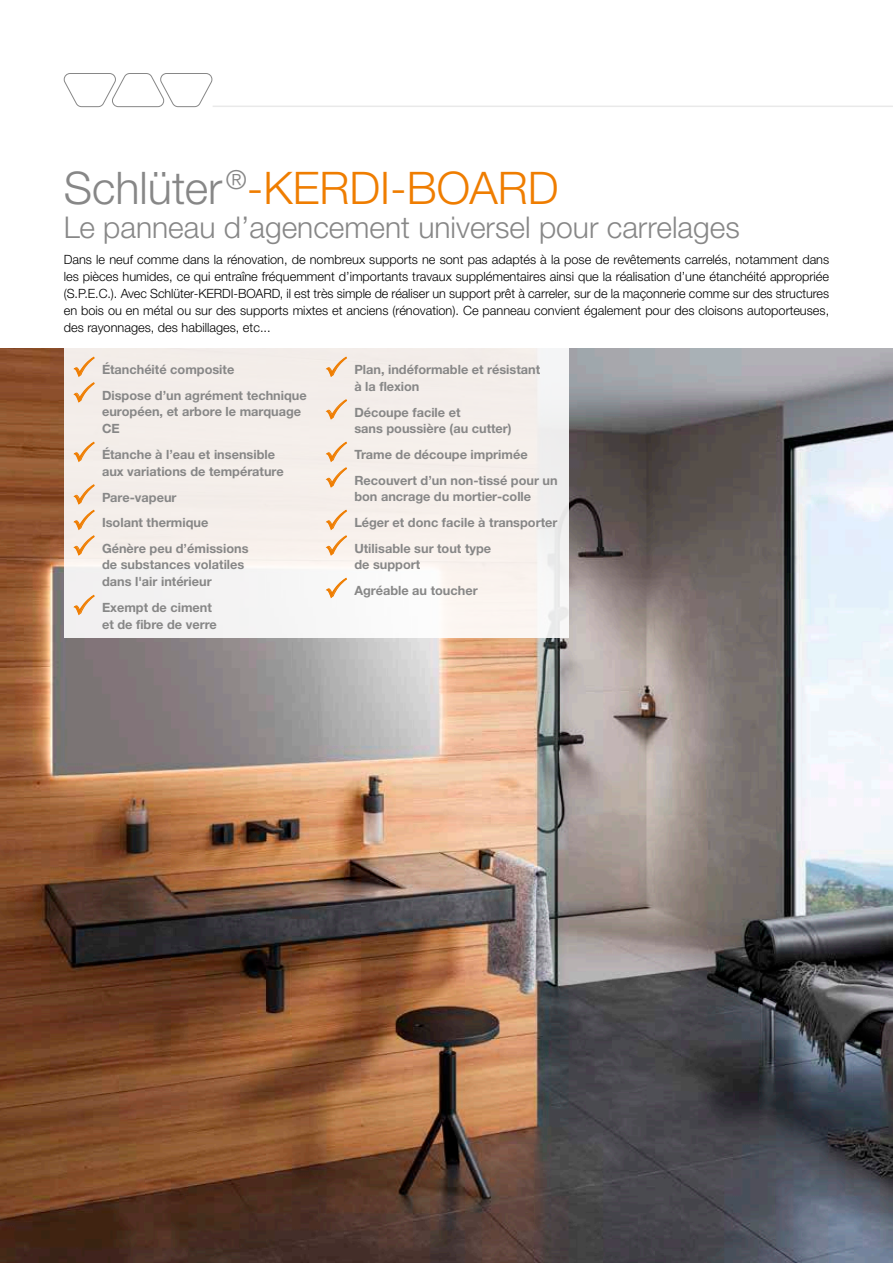
<style>
.page{position:relative;width:893px;height:1263px;background:#fff}
.page>*{position:absolute;margin:0;border:0;box-sizing:border-box;transform-origin:0 0}
.t1{font:300 45px "Helvetica Neue LTW1 G";color:#ef7d00}
.t2{font:300 30px "Helvetica Neue LTW1 G";color:#878787}
.t3{font:300 12.75px/17px "Helvetica Neue LTW1 G";color:#000;text-align:justify}
.t4{font:700 12.75px/16.5px "Helvetica Neue LTW1 G";color:#878787}
.s1{color:#878787}
.s2{color:#ef7d00}
</style>
<div class="page">
<svg style="left:64px;top:73px;width:148px;height:34px"></svg>
<hr style="left:213px;top:106px;width:680px;height:1px;background:#e9e9e9">
<img style="left:0;top:349px;width:893px;height:914px">
<div style="left:64px;top:349px;width:504px;height:289px;background:#f4efeb"></div>
<svg style="left:348px;top:601px;width:30px;height:1px"></svg>
<h1 class="t1" style="left:64px;top:161px;width:496px"><span class="s1">Schlüter</span> <sup>®</sup>-KERDI-BOARD</h1>
<h2 class="t2" style="left:64px;top:209px;width:678px">Le panneau d’agencement universel pour carrelages</h2>
<p class="t3" style="left:64px;top:251px;width:767px">Dans le neuf comme dans la rénovation, de nombreux supports ne sont pas adaptés à la pose de revêtements carrelés, notamment dans les pièces humides, ce qui entraîne fréquemment d’importants travaux supplémentaires ainsi que la réalisation d’une étanchéité appropriée (S.P.E.C.). Avec Schlüter-KERDI-BOARD, il est très simple de réaliser un support prêt à carreler, sur de la maçonnerie comme sur des structures en bois ou en métal ou sur des supports mixtes et anciens (rénovation). Ce panneau convient également pour des cloisons autoporteuses, des rayonnages, des habillages, etc...</p>
<p class="t4" style="left:72px;top:361px;width:164px"><span class="s2">✓</span> Étanchéité composite</p>
<p class="t4" style="left:102px;top:387px;width:206px;text-indent:-30px"><span class="s2">✓</span> Dispose d’un agrément technique européen, et arbore le marquage<br>CE</p>
<p class="t4" style="left:102px;top:446px;width:183px;text-indent:-30px"><span class="s2">✓</span> Étanche à l’eau et insensible aux variations de température</p>
<p class="t4" style="left:72px;top:489px;width:106px"><span class="s2">✓</span> Pare-vapeur</p>
<p class="t4" style="left:72px;top:514px;width:138px"><span class="s2">✓</span> Isolant thermique</p>
<p class="t4" style="left:102px;top:540px;width:148px;text-indent:-30px"><span class="s2">✓</span> Génère peu d’émissions de substances volatiles dans l'air intérieur</p>
<p class="t4" style="left:102px;top:599px;width:116px;text-indent:-30px"><span class="s2">✓</span> Exempt de ciment et de fibre de verre</p>
<p class="t4" style="left:354px;top:361px;width:187px;text-indent:-30px"><span class="s2">✓</span> Plan, indéformable et résistant à la flexion</p>
<p class="t4" style="left:354px;top:404px;width:159px;text-indent:-30px"><span class="s2">✓</span> Découpe facile et<br>sans poussière (au cutter)</p>
<p class="t4" style="left:325px;top:446px;width:205px"><span class="s2">✓</span> Trame de découpe imprimée</p>
<p class="t4" style="left:325px;top:472px;width:235px;text-align:center"><span class="s2">✓</span> Recouvert d’un non-tissé pour un bon ancrage du mortier-colle</p>
<p class="t4" style="left:325px;top:514px;width:234px"><span class="s2">✓</span> Léger et donc facile à transporter</p>
<p class="t4" style="left:354px;top:540px;width:138px;text-indent:-30px"><span class="s2">✓</span> Utilisable sur tout type de support</p>
<p class="t4" style="left:325px;top:582px;width:155px"><span class="s2">✓</span> Agréable au toucher</p>
</div>
